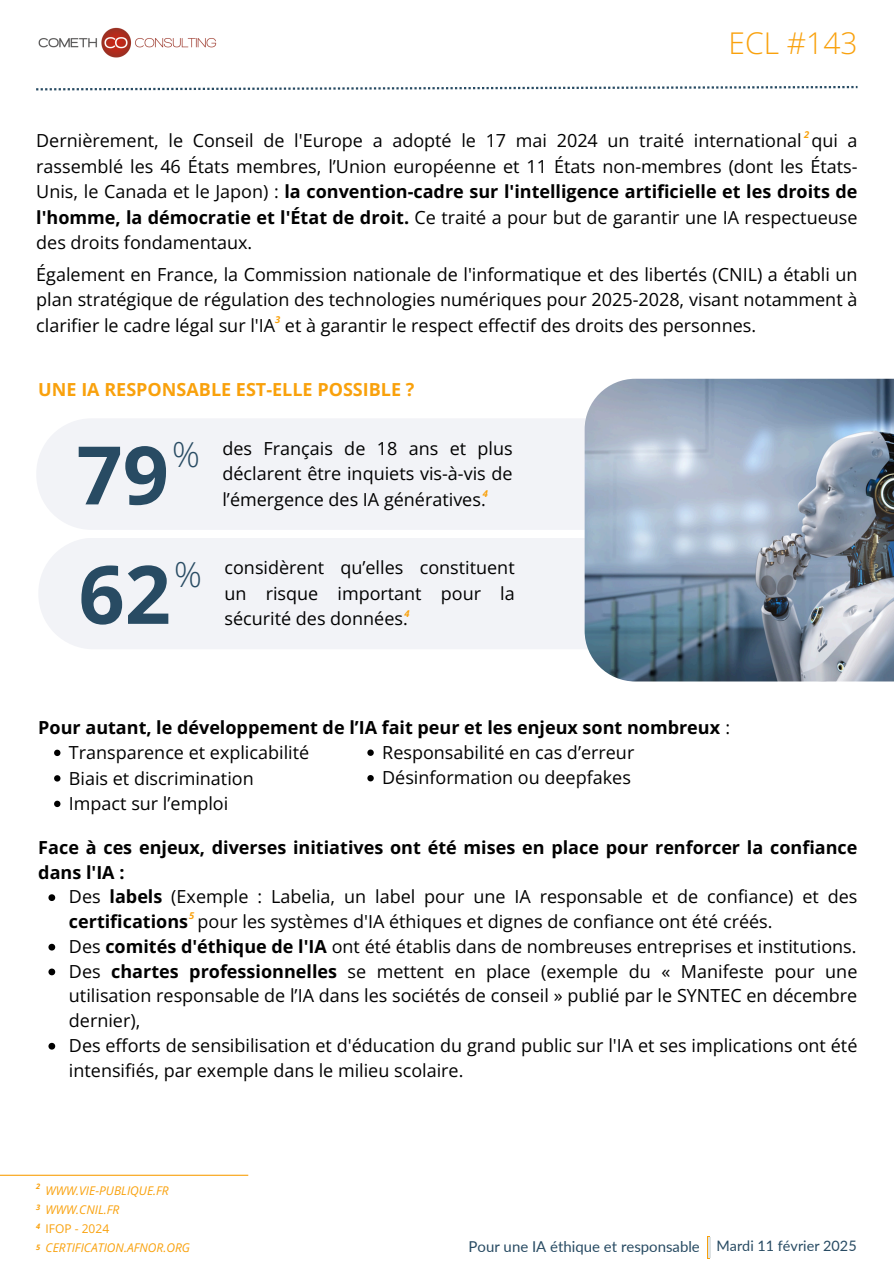
<style>
.page{position:relative;width:894px;height:1264px;background:#fff}
.page>*{position:absolute;margin:0;border:0;box-sizing:border-box;transform-origin:0 0}
.t1{font:700 80.7px "Open Sans";color:#284b63}
.t2{font:300 34.5px "Open Sans";color:#284b63}
.t3{font:300 30px "Open Sans";color:#f9a10c}
.t4{font:18px/25.5px "Open Sans";color:#000}
.t5{font:700 18px/24.8px "Open Sans";color:#000}
.t6{font:700 18px "Open Sans";color:#f9a10c}
.t7{font:15px "Lato";color:#284b63}
.t8{font:14.4px "Lato";color:#284b63}
.t9{font:italic 12px "Open Sans";color:#f9a10c}
.t10{font:12px "Open Sans";color:#f9a10c}
.t11{font:italic 700 9.45px "Open Sans";color:#f9a10c}
.t12{font:italic 700 7.5px "Open Sans";color:#f9a10c}
.s1{font-weight:700}
.s2{font-weight:400}
</style>
<div class="page">
<svg style="left:36px;top:86px;width:821px;height:4px"></svg>
<hr style="left:707px;top:1236px;width:2px;height:22px;background:#f9a10c">
<hr style="left:708px;top:1237px;width:2px;height:20px;background:#dde2e3">
<hr style="left:0;top:1174px;width:248px;height:1px;background:#f9a10c">
<div style="left:37px;top:419px;width:547px;height:111px;background:#f2f3f7"></div>
<div style="left:39px;top:538px;width:545px;height:111px;background:#f2f3f7"></div>
<img style="left:584px;top:379px;width:309px;height:302px">
<svg style="left:54px;top:749px;width:6px;height:7px"></svg>
<svg style="left:54px;top:775px;width:6px;height:6px"></svg>
<svg style="left:54px;top:800px;width:6px;height:7px"></svg>
<svg style="left:367px;top:749px;width:6px;height:7px"></svg>
<svg style="left:367px;top:775px;width:6px;height:6px"></svg>
<svg style="left:48px;top:894px;width:7px;height:7px"></svg>
<svg style="left:48px;top:943px;width:7px;height:7px"></svg>
<svg style="left:48px;top:968px;width:7px;height:7px"></svg>
<svg style="left:48px;top:1042px;width:7px;height:7px"></svg>
<img style="left:38px;top:27px;width:179px;height:31px">
<h4 class="t3" style="left:728px;top:22px;width:130px">ECL #143</h4>
<p class="t11" style="left:804px;top:128px;width:7px">2</p>
<p class="t4" style="left:36px;top:127px;width:822px;text-align:justify">Dernièrement, le Conseil de l'Europe a adopté le 17 mai 2024 un traité international qui a rassemblé les 46 États membres, l’Union européenne et 11 États non-membres (dont les États-Unis, le Canada et le Japon) : <span class="s1">la convention-cadre sur l'intelligence artificielle et les droits de l'homme, la démocratie et l'État de droit.</span> Ce traité a pour but de garantir une IA respectueuse des droits fondamentaux.</p>
<p class="t4" style="left:36px;top:261px;width:822px;text-align:justify">Également en France, la Commission nationale de l'informatique et des libertés (CNIL) a établi un plan stratégique de régulation des technologies numériques pour 2025-2028, visant notamment à clarifier le cadre légal sur l'IA et à garantir le respect effectif des droits des personnes.</p>
<h3 class="t11" style="left:275px;top:312px;width:7px">3</h3>
<p class="t6" style="left:38px;top:377px;width:377px">UNE IA RESPONSABLE EST-ELLE POSSIBLE ?</p>
<p class="t1" style="left:76px;top:418px;width:94px">79</p>
<p class="t2" style="left:172px;top:430px;width:29px">%</p>
<p class="t2" style="left:174px;top:550px;width:29px">%</p>
<h1 class="t1" style="left:79px;top:537px;width:94px">62</h1>
<p class="t4" style="left:222px;top:435px;width:292px;text-align:justify">des Français de 18 ans et plus déclarent être inquiets vis-à-vis de l’émergence des IA génératives.</p>
<p class="t11" style="left:482px;top:487px;width:7px">4</p>
<p class="t4" style="left:224px;top:554px;width:292px">considèrent qu’elles constituent un risque important pour la</p>
<p class="t11" style="left:404px;top:606px;width:7px">4</p>
<p class="t4" style="left:224px;top:605px;width:185px">sécurité des données.</p>
<p class="t5" style="left:38px;top:714px;width:693px">Pour autant, le développement de l’IA fait peur et les enjeux sont nombreux <span class="s2">:</span></p>
<p class="t4" style="left:69px;top:739px;width:242px">Transparence et explicabilité</p>
<h2 class="t4" style="left:69px;top:764px;width:186px">Biais et discrimination</h2>
<p class="t4" style="left:69px;top:790px;width:161px">Impact sur l’emploi</p>
<p class="t4" style="left:382px;top:739px;width:253px">Responsabilité en cas d’erreur</p>
<p class="t4" style="left:382px;top:764px;width:250px">Désinformation ou deepfakes</p>
<h4 class="t5" style="left:38px;top:834px;width:820px">Face à ces enjeux, diverses initiatives ont été mises en place pour renforcer la confiance dans l'IA :</h4>
<p class="t4" style="left:69px;top:883px;width:789px;line-height:24.8px">Des <span class="s1">labels</span> (Exemple : Labelia, un label pour une IA responsable et de confiance) et des <span class="s1">certifications</span></p>
<p class="t11" style="left:189px;top:909px;width:7px">5</p>
<p class="t4" style="left:69px;top:908px;width:788px;line-height:24.8px;text-indent:129px">pour les systèmes d'IA éthiques et dignes de confiance ont été créés.<br>Des <span class="s1">comités d'éthique de l'IA</span> ont été établis dans de nombreuses entreprises et institutions.<br>Des <span class="s1">chartes professionnelles</span></p>
<p class="t4" style="left:69px;top:958px;width:789px;line-height:24.8px;text-indent:278px">se mettent en place (exemple du « Manifeste pour une utilisation responsable de l’IA dans les sociétés de conseil » publié par le SYNTEC en décembre dernier),<br>Des efforts de sensibilisation et d'éducation du grand public sur l'IA et ses implications ont été intensifiés, par exemple dans le milieu scolaire.</p>
<p class="t12" style="left:36px;top:1180px;width:6px">2</p>
<p class="t12" style="left:36px;top:1201px;width:6px">3</p>
<p class="t12" style="left:36px;top:1220px;width:6px">4</p>
<p class="t9" style="left:46px;top:1181px;width:125px">WWW.VIE-PUBLIQUE.FR</p>
<p class="t9" style="left:46px;top:1200px;width:75px">WWW.CNIL.FR</p>
<p class="t10" style="left:46px;top:1219px;width:65px">IFOP - 2024</p>
<p class="t9" style="left:46px;top:1238px;width:146px">CERTIFICATION.AFNOR.ORG</p>
<p class="t12" style="left:36px;top:1241px;width:6px">5</p>
<p class="t7" style="left:468px;top:1237px;width:233px">Pour une IA éthique et responsable</p>
<h4 class="t8" style="left:716px;top:1236px;width:142px">Mardi 11 février 2025</h4>
</div>
